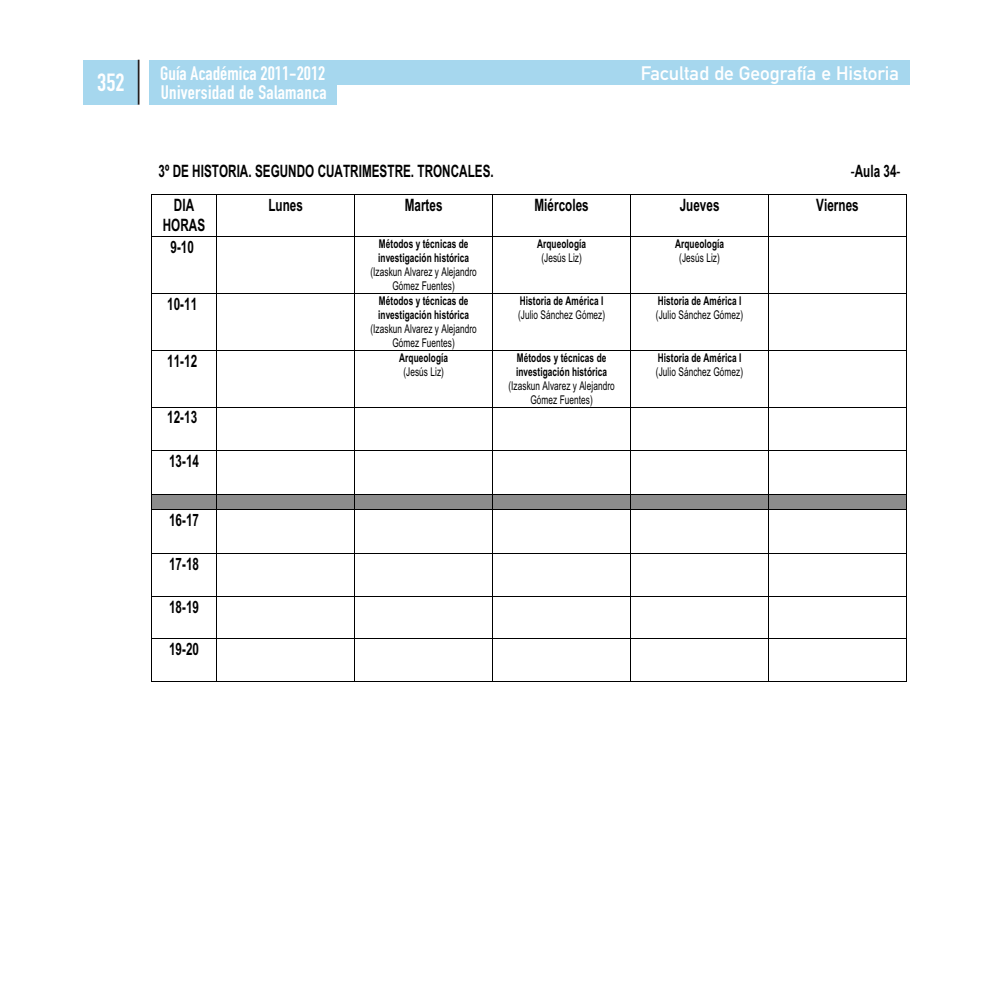
<style>
.page{position:relative;width:993px;height:993px;background:#fff}
.page>*{position:absolute;margin:0;border:0;box-sizing:border-box;transform-origin:0 0}
.t1{font:24.5px "DIN Engschrift Alternate";color:#fff}
.t2{font:19.25px "DIN Engschrift Alternate";letter-spacing:.01em;color:#fff}
.t3{font:19.25px "DIN Mittelschrift";color:#fff}
.t4{font:16.97px/19.8px "Arial Narrow Bold+T42";color:#000;text-align:center;scale:.84 1}
.t5{font:12.08px/14.2px "Arial Narrow Bold+T42";letter-spacing:.005em;color:#000;scale:.84 1}
.t6{font:12.08px/14.2px "Arial Narrow+T42";letter-spacing:.005em;color:#000;text-align:center;scale:.84 1}
.s1{font-family:"Arial Narrow+T42"}
</style>
<div class="page">
<div style="left:84px;top:60px;width:54px;height:44px;background:#a6d7ee"></div>
<hr style="left:138px;top:60px;width:1px;height:45px;background:#231f20">
<div style="left:149px;top:60px;width:760px;height:25px;background:#a6d7ee"></div>
<div style="left:149px;top:83px;width:187px;height:21px;background:#a6d7ee"></div>
<hr style="left:151px;top:194px;width:755px;height:1px;background:#000">
<hr style="left:151px;top:195px;width:1px;height:41px;background:#000">
<hr style="left:216px;top:195px;width:1px;height:41px;background:#000">
<hr style="left:354px;top:195px;width:1px;height:41px;background:#000">
<hr style="left:492px;top:195px;width:1px;height:41px;background:#000">
<hr style="left:630px;top:195px;width:1px;height:41px;background:#000">
<hr style="left:768px;top:195px;width:1px;height:41px;background:#000">
<hr style="left:905px;top:195px;width:1px;height:41px;background:#000">
<hr style="left:151px;top:236px;width:755px;height:1px;background:#000">
<hr style="left:151px;top:237px;width:1px;height:56px;background:#000">
<hr style="left:216px;top:237px;width:1px;height:56px;background:#000">
<hr style="left:354px;top:237px;width:1px;height:56px;background:#000">
<hr style="left:492px;top:237px;width:1px;height:56px;background:#000">
<hr style="left:630px;top:237px;width:1px;height:56px;background:#000">
<hr style="left:768px;top:237px;width:1px;height:56px;background:#000">
<hr style="left:905px;top:237px;width:1px;height:56px;background:#000">
<hr style="left:151px;top:293px;width:755px;height:1px;background:#000">
<hr style="left:151px;top:294px;width:1px;height:56px;background:#000">
<hr style="left:216px;top:294px;width:1px;height:56px;background:#000">
<hr style="left:354px;top:294px;width:1px;height:56px;background:#000">
<hr style="left:492px;top:294px;width:1px;height:56px;background:#000">
<hr style="left:630px;top:294px;width:1px;height:56px;background:#000">
<hr style="left:768px;top:294px;width:1px;height:56px;background:#000">
<hr style="left:905px;top:294px;width:1px;height:56px;background:#000">
<hr style="left:151px;top:350px;width:755px;height:1px;background:#000">
<hr style="left:151px;top:350px;width:1px;height:56px;background:#000">
<hr style="left:216px;top:350px;width:1px;height:56px;background:#000">
<hr style="left:354px;top:350px;width:1px;height:56px;background:#000">
<hr style="left:492px;top:350px;width:1px;height:56px;background:#000">
<hr style="left:630px;top:350px;width:1px;height:56px;background:#000">
<hr style="left:768px;top:350px;width:1px;height:56px;background:#000">
<hr style="left:905px;top:350px;width:1px;height:56px;background:#000">
<hr style="left:151px;top:406px;width:755px;height:1px;background:#000">
<hr style="left:151px;top:407px;width:1px;height:43px;background:#000">
<hr style="left:216px;top:407px;width:1px;height:43px;background:#000">
<hr style="left:354px;top:407px;width:1px;height:43px;background:#000">
<hr style="left:492px;top:407px;width:1px;height:43px;background:#000">
<hr style="left:630px;top:407px;width:1px;height:43px;background:#000">
<hr style="left:768px;top:407px;width:1px;height:43px;background:#000">
<hr style="left:905px;top:407px;width:1px;height:43px;background:#000">
<hr style="left:151px;top:450px;width:755px;height:1px;background:#000">
<hr style="left:151px;top:451px;width:1px;height:43px;background:#000">
<hr style="left:216px;top:451px;width:1px;height:43px;background:#000">
<hr style="left:354px;top:451px;width:1px;height:43px;background:#000">
<hr style="left:492px;top:451px;width:1px;height:43px;background:#000">
<hr style="left:630px;top:451px;width:1px;height:43px;background:#000">
<hr style="left:768px;top:451px;width:1px;height:43px;background:#000">
<hr style="left:905px;top:451px;width:1px;height:43px;background:#000">
<div style="left:151px;top:495px;width:65px;height:14px;background:#8c8c8c"></div>
<div style="left:217px;top:495px;width:137px;height:14px;background:#8c8c8c"></div>
<div style="left:355px;top:495px;width:137px;height:14px;background:#8c8c8c"></div>
<div style="left:492px;top:495px;width:138px;height:14px;background:#8c8c8c"></div>
<div style="left:630px;top:495px;width:138px;height:14px;background:#8c8c8c"></div>
<div style="left:768px;top:495px;width:137px;height:14px;background:#8c8c8c"></div>
<hr style="left:151px;top:494px;width:755px;height:1px;background:#000">
<svg style="left:151px;top:495px;width:1px;height:14px"></svg>
<svg style="left:216px;top:495px;width:1px;height:14px"></svg>
<svg style="left:354px;top:495px;width:1px;height:14px"></svg>
<svg style="left:492px;top:495px;width:1px;height:14px"></svg>
<svg style="left:630px;top:495px;width:1px;height:14px"></svg>
<svg style="left:768px;top:495px;width:1px;height:14px"></svg>
<svg style="left:905px;top:495px;width:1px;height:14px"></svg>
<hr style="left:151px;top:509px;width:755px;height:1px;background:#000">
<hr style="left:151px;top:509px;width:1px;height:44px;background:#000">
<hr style="left:216px;top:509px;width:1px;height:44px;background:#000">
<hr style="left:354px;top:509px;width:1px;height:44px;background:#000">
<hr style="left:492px;top:509px;width:1px;height:44px;background:#000">
<hr style="left:630px;top:509px;width:1px;height:44px;background:#000">
<hr style="left:768px;top:509px;width:1px;height:44px;background:#000">
<hr style="left:905px;top:509px;width:1px;height:44px;background:#000">
<hr style="left:151px;top:553px;width:755px;height:1px;background:#000">
<hr style="left:151px;top:553px;width:1px;height:43px;background:#000">
<hr style="left:216px;top:553px;width:1px;height:43px;background:#000">
<hr style="left:354px;top:553px;width:1px;height:43px;background:#000">
<hr style="left:492px;top:553px;width:1px;height:43px;background:#000">
<hr style="left:630px;top:553px;width:1px;height:43px;background:#000">
<hr style="left:768px;top:553px;width:1px;height:43px;background:#000">
<hr style="left:905px;top:553px;width:1px;height:43px;background:#000">
<hr style="left:151px;top:596px;width:755px;height:1px;background:#000">
<hr style="left:151px;top:596px;width:1px;height:42px;background:#000">
<hr style="left:216px;top:596px;width:1px;height:42px;background:#000">
<hr style="left:354px;top:596px;width:1px;height:42px;background:#000">
<hr style="left:492px;top:596px;width:1px;height:42px;background:#000">
<hr style="left:630px;top:596px;width:1px;height:42px;background:#000">
<hr style="left:768px;top:596px;width:1px;height:42px;background:#000">
<hr style="left:905px;top:596px;width:1px;height:42px;background:#000">
<hr style="left:151px;top:638px;width:755px;height:1px;background:#000">
<hr style="left:151px;top:639px;width:1px;height:43px;background:#000">
<hr style="left:151px;top:681px;width:65px;height:1px;background:#000">
<hr style="left:216px;top:639px;width:1px;height:43px;background:#000">
<hr style="left:217px;top:681px;width:137px;height:1px;background:#000">
<hr style="left:354px;top:639px;width:1px;height:43px;background:#000">
<hr style="left:355px;top:681px;width:137px;height:1px;background:#000">
<hr style="left:492px;top:639px;width:1px;height:43px;background:#000">
<hr style="left:492px;top:681px;width:138px;height:1px;background:#000">
<hr style="left:630px;top:639px;width:1px;height:43px;background:#000">
<hr style="left:630px;top:681px;width:138px;height:1px;background:#000">
<hr style="left:768px;top:639px;width:1px;height:43px;background:#000">
<hr style="left:768px;top:681px;width:137px;height:1px;background:#000">
<hr style="left:905px;top:639px;width:1px;height:43px;background:#000">
<h1 class="t1" style="left:97px;top:73px;width:29px">352</h1>
<h2 class="t2" style="left:160px;top:66px;width:166px">Guía Académica 2011-2012</h2>
<h2 class="t3" style="left:640px;top:66px;width:260px">Facultad de Geografía e Historia</h2>
<h2 class="t2" style="left:161px;top:85px;width:167px">Universidad de Salamanca</h2>
<h3 class="t4" style="left:158px;top:162px;width:400px">3º DE HISTORIA. SEGUNDO CUATRIMESTRE. TRONCALES.</h3>
<h3 class="t4" style="left:850px;top:162px;width:61px"><span class="s1">-</span>Aula 34<span class="s1">-</span></h3>
<h3 class="t4" style="left:163px;top:197px;width:52px">DIA<br>HORAS</h3>
<h3 class="t4" style="left:268px;top:197px;width:43px">Lunes</h3>
<h3 class="t4" style="left:404px;top:197px;width:47px">Martes</h3>
<h3 class="t4" style="left:534px;top:197px;width:66px">Miércoles</h3>
<h3 class="t4" style="left:679px;top:197px;width:49px">Jueves</h3>
<h3 class="t4" style="left:816px;top:197px;width:52px">Viernes</h3>
<h3 class="t4" style="left:170px;top:238px;width:29px">9-10</h3>
<p class="t5" style="left:378px;top:238px;width:110px">Métodos y técnicas de investigación histórica</p>
<p class="t6" style="left:370px;top:266px;width:128px">(Izaskun Alvarez y Alejandro<br>Gómez Fuentes)</p>
<p class="t5" style="left:675px;top:238px;width:60px">Arqueología</p>
<p class="t6" style="left:679px;top:252px;width:50px">(Jesús Liz)</p>
<p class="t5" style="left:537px;top:238px;width:60px">Arqueología</p>
<p class="t6" style="left:541px;top:252px;width:50px">(Jesús Liz)</p>
<h3 class="t4" style="left:167px;top:295px;width:37px">10-11</h3>
<p class="t5" style="left:378px;top:295px;width:110px">Métodos y técnicas de investigación histórica</p>
<p class="t6" style="left:370px;top:323px;width:128px">(Izaskun Alvarez y Alejandro<br>Gómez Fuentes)</p>
<h3 class="t4" style="left:167px;top:352px;width:37px">11-12</h3>
<p class="t5" style="left:399px;top:351px;width:60px">Arqueología</p>
<p class="t6" style="left:403px;top:365px;width:50px">(Jesús Liz)</p>
<h3 class="t4" style="left:167px;top:409px;width:37px">12-13</h3>
<h3 class="t4" style="left:169px;top:453px;width:37px">13-14</h3>
<h3 class="t4" style="left:169px;top:511px;width:37px">16-17</h3>
<h3 class="t4" style="left:169px;top:555px;width:37px">17-18</h3>
<h3 class="t4" style="left:169px;top:598px;width:37px">18-19</h3>
<h3 class="t4" style="left:169px;top:640px;width:37px">19-20</h3>
<p class="t5" style="left:519px;top:295px;width:101px">Historia de América I</p>
<p class="t6" style="left:518px;top:308px;width:105px">(Julio Sánchez Gómez)</p>
<p class="t5" style="left:516px;top:351px;width:110px">Métodos y técnicas de investigación histórica</p>
<p class="t6" style="left:508px;top:379px;width:128px">(Izaskun Alvarez y Alejandro<br>Gómez Fuentes)</p>
<p class="t5" style="left:657px;top:295px;width:101px">Historia de América I</p>
<p class="t6" style="left:655px;top:308px;width:105px">(Julio Sánchez Gómez)</p>
<p class="t5" style="left:657px;top:351px;width:101px">Historia de América I</p>
<p class="t6" style="left:655px;top:365px;width:105px">(Julio Sánchez Gómez)</p>
</div>
